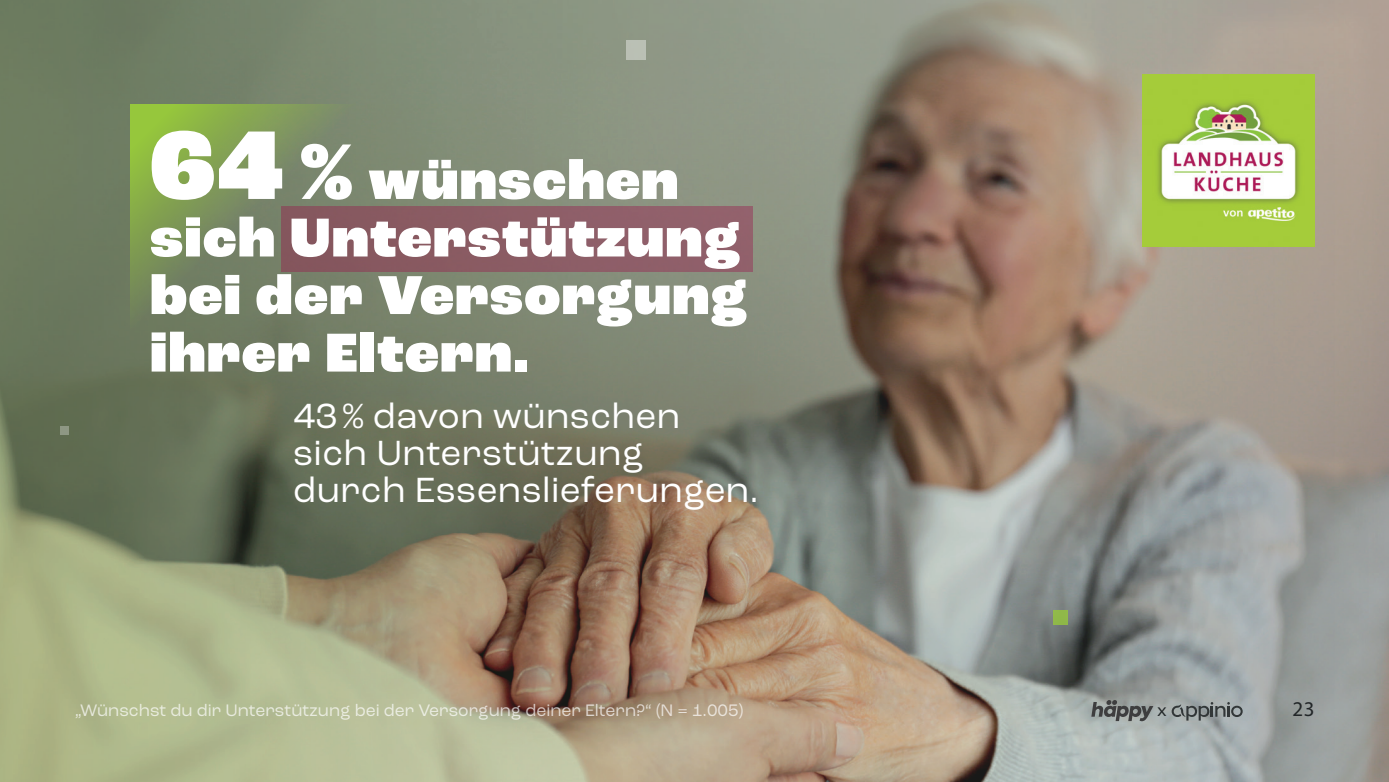
<style>
.page{position:relative;width:1389px;height:782px;background:#fff}
.page>*{position:absolute;margin:0;border:0;box-sizing:border-box;transform-origin:0 0}
.t1{font:900 57.4px/57.4px "Roc Grotesk";letter-spacing:.02em;color:#fff}
.t2{font:36.75px/36.8px "Roc Grotesk";letter-spacing:.01em;color:#fff}
.t3{font:21px "Myriad Pro";color:#222628}
.t4{font:17.5px "Roc Grotesk";color:#fff}
.t5{font:17.5px "Roc Grotesk";color:#222628}
.s1{font-size:102.38px}
.s2{font-size:82.6px}
</style>
<div class="page">
<img style="left:0;top:0;width:1389px;height:781px">
<svg style="left:130px;top:104px;width:432px;height:285px;background:#7a8965"></svg>
<div style="left:282px;top:206px;width:471px;height:66px;background:#8b5d65"></div>
<div style="left:1054px;top:610px;width:14px;height:15px;background:#90b849"></div>
<img style="left:1143px;top:74px;width:172px;height:172px">
<div style="left:626px;top:40px;width:20px;height:19px;background:#bac0b4"></div>
<div style="left:61px;top:426px;width:8px;height:8px;background:#8e9784"></div>
<svg style="left:1172px;top:701px;width:71px;height:19px"></svg>
<svg style="left:1091px;top:699px;width:62px;height:22px"></svg>
<h1 class="t1" style="left:150px;top:154px;width:599px"><span class="s1">64</span> <span class="s2">%</span> wünschen sich Unterstützung bei der Versorgung ihrer Eltern.</h1>
<h2 class="t2" style="left:293px;top:397px;width:467px">43 % davon wünschen sich Unterstützung durch Essenslieferungen.</h2>
<p class="t4" style="left:74px;top:700px;width:670px">„Wünschst du dir Unterstützung bei der Versorgung deiner Eltern?“ (N = 1.005)</p>
<p class="t5" style="left:1157px;top:699px;width:11px">x</p>
<p class="t3" style="left:1293px;top:696px;width:23px">23</p>
</div>
